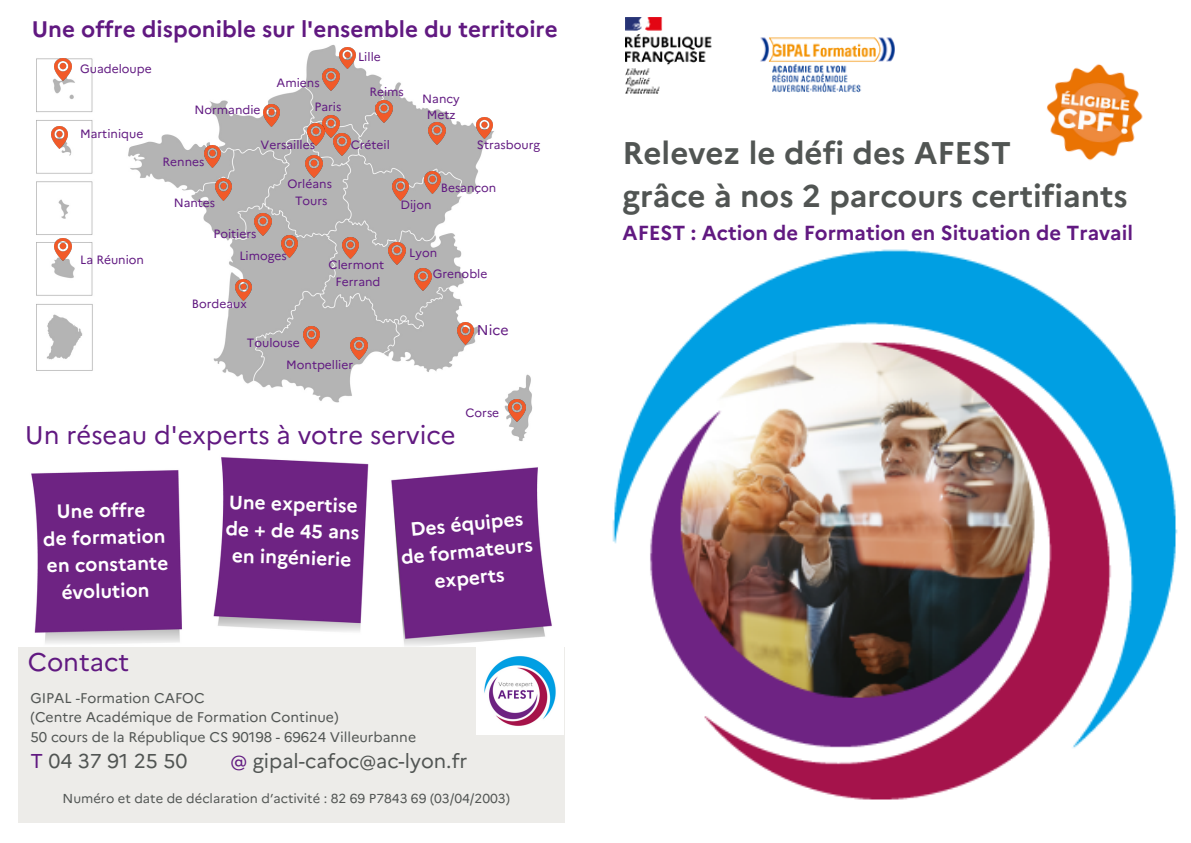
<style>
.page{position:relative;width:1191px;height:843px;background:#fff}
.page>*{position:absolute;margin:0;border:0;box-sizing:border-box;transform-origin:0 0}
.t1{font:700 31.3px/43.5px "Marianne";color:#515553}
.t2{font:25.5px "Marianne";color:#611981}
.t3{font:25.4px "Marianne";color:#611981}
.t4{font:700 22.4px "Marianne";color:#611981}
.t5{font:700 20.3px "Marianne";color:#611981}
.t6{font:20px "Marianne";color:#515553}
.t7{font:700 19.2px/26.8px "Marianne";color:#fff;text-align:center}
.t8{font:14.1px "Marianne";color:#611981}
.t9{font:14px/19.2px "Marianne";color:#515553}
.t10{font:13px "Marianne";color:#515553}
.t11{font:12px/16.5px "Marianne";color:#611981;text-align:center}
.s1{color:#611981}
</style>
<div class="page">
<div style="left:18px;top:647px;width:546px;height:174px;background:#edece9"></div>
<img style="left:612px;top:249px;width:566px;height:551px">
<img style="left:1046px;top:64px;width:97px;height:97px">
<img style="left:31px;top:457px;width:521px;height:189px">
<img style="left:36px;top:45px;width:496px;height:396px">
<img style="left:389px;top:242px;width:16px;height:22px">
<img style="left:350px;top:337px;width:17px;height:22px">
<img style="left:303px;top:326px;width:16px;height:22px">
<img style="left:235px;top:279px;width:16px;height:22px">
<img style="left:457px;top:322px;width:16px;height:22px">
<img style="left:415px;top:268px;width:16px;height:22px">
<img style="left:508px;top:399px;width:17px;height:22px">
<img style="left:342px;top:237px;width:17px;height:22px">
<img style="left:392px;top:178px;width:17px;height:22px">
<img style="left:476px;top:117px;width:16px;height:22px">
<img style="left:429px;top:122px;width:16px;height:22px">
<img style="left:339px;top:47px;width:17px;height:22px">
<img style="left:322px;top:69px;width:17px;height:22px">
<img style="left:263px;top:104px;width:16px;height:22px">
<img style="left:204px;top:146px;width:17px;height:21px">
<img style="left:215px;top:178px;width:17px;height:22px">
<img style="left:255px;top:213px;width:16px;height:22px">
<img style="left:306px;top:156px;width:16px;height:22px">
<img style="left:322px;top:115px;width:17px;height:22px">
<img style="left:424px;top:171px;width:17px;height:22px">
<img style="left:55px;top:59px;width:16px;height:21px">
<img style="left:51px;top:126px;width:17px;height:22px">
<img style="left:55px;top:238px;width:16px;height:22px">
<img style="left:334px;top:133px;width:16px;height:22px">
<img style="left:307px;top:124px;width:17px;height:21px">
<img style="left:281px;top:235px;width:17px;height:22px">
<img style="left:375px;top:100px;width:17px;height:22px">
<img style="left:476px;top:647px;width:88px;height:87px">
<img style="left:625px;top:17px;width:269px;height:76px">
<h3 class="t4" style="left:32px;top:15px;width:527px">Une offre disponible sur l'ensemble du territoire</h3>
<p class="t11" style="left:80px;top:60px;width:73px">Guadeloupe</p>
<p class="t11" style="left:80px;top:125px;width:65px">Martinique</p>
<p class="t11" style="left:80px;top:251px;width:65px">La Réunion</p>
<p class="t11" style="left:194px;top:102px;width:68px">Normandie</p>
<p class="t11" style="left:276px;top:74px;width:45px">Amiens</p>
<p class="t11" style="left:314px;top:98px;width:28px">Paris</p>
<p class="t11" style="left:358px;top:48px;width:24px">Lille</p>
<p class="t11" style="left:369px;top:84px;width:36px">Reims</p>
<p class="t11" style="left:163px;top:153px;width:43px">Rennes</p>
<p class="t11" style="left:260px;top:137px;width:56px">Versailles</p>
<p class="t11" style="left:351px;top:137px;width:41px">Créteil</p>
<p class="t11" style="left:422px;top:90px;width:39px">Nancy<br>Metz</p>
<p class="t11" style="left:477px;top:137px;width:65px">Strasbourg</p>
<p class="t11" style="left:174px;top:194px;width:43px">Nantes</p>
<p class="t11" style="left:213px;top:225px;width:45px">Poitiers</p>
<p class="t11" style="left:287px;top:175px;width:46px">Orléans<br>Tours</p>
<p class="t11" style="left:239px;top:248px;width:49px">Limoges</p>
<p class="t11" style="left:192px;top:295px;width:56px">Bordeaux</p>
<p class="t11" style="left:247px;top:334px;width:54px">Toulouse</p>
<p class="t11" style="left:328px;top:256px;width:57px">Clermont<br>Ferrand</p>
<p class="t11" style="left:286px;top:356px;width:69px">Montpellier</p>
<p class="t11" style="left:400px;top:197px;width:33px">Dijon</p>
<p class="t11" style="left:441px;top:180px;width:57px">Besançon</p>
<p class="t11" style="left:409px;top:244px;width:29px">Lyon</p>
<p class="t11" style="left:432px;top:266px;width:56px">Grenoble</p>
<p class="t8" style="left:477px;top:321px;width:33px">Nice</p>
<p class="t11" style="left:465px;top:404px;width:35px">Corse</p>
<h2 class="t2" style="left:25px;top:419px;width:432px">Un réseau d'experts à votre service</h2>
<h3 class="t7" style="left:42px;top:498px;width:126px;rotate:-1deg">Une offre<br>de formation en constante évolution</h3>
<h3 class="t7" style="left:227px;top:488px;width:135px;rotate:2deg">Une expertise de + de 45 ans en ingénierie</h3>
<h3 class="t3" style="left:28px;top:646px;width:103px">Contact</h3>
<h3 class="t7" style="left:397px;top:517px;width:134px;rotate:-6deg">Des équipes de formateurs experts</h3>
<p class="t9" style="left:31px;top:688px;width:387px">GIPAL -Formation CAFOC<br>(Centre Académique de Formation Continue)<br>50 cours de la République CS 90198 - 69624 Villeurbanne</p>
<h3 class="t6" style="left:31px;top:748px;width:158px"><span class="s1">T</span> 04 37 91 25 50</h3>
<h3 class="t6" style="left:230px;top:748px;width:238px"><span class="s1">@</span> gipal-cafoc@ac-lyon.fr</h3>
<p class="t10" style="left:63px;top:790px;width:449px">Numéro et date de déclaration d’activité : 82 69 P7843 69 (03/04/2003)</p>
<h1 class="t1" style="left:622px;top:131px;width:507px">Relevez le défi des AFEST<br>grâce à nos 2 parcours certifiants</h1>
<h3 class="t5" style="left:622px;top:220px;width:512px">AFEST : Action de Formation en Situation de Travail</h3>
</div>
